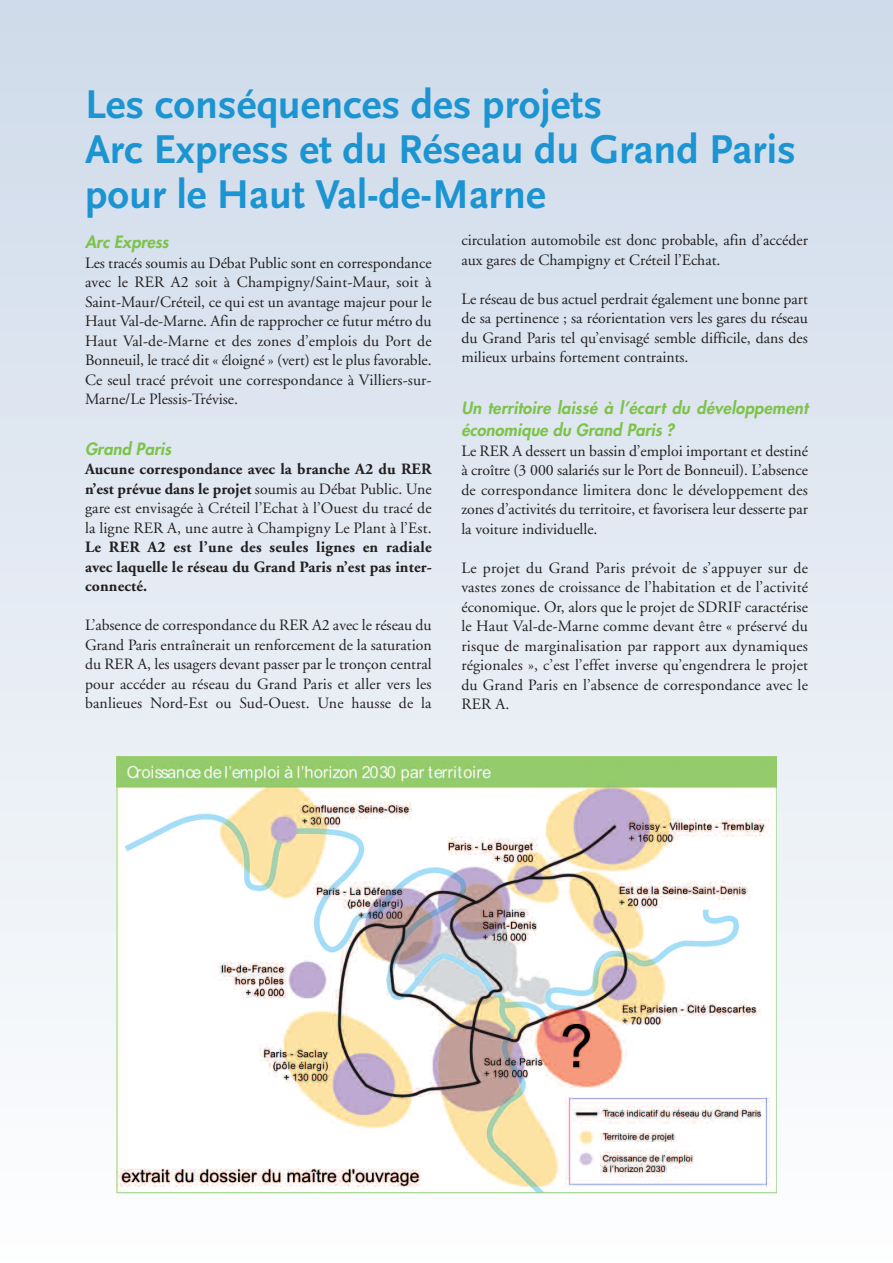
<style>
.page{position:relative;width:893px;height:1263px;background:#fff}
.page>*{position:absolute;margin:0;border:0;box-sizing:border-box;transform-origin:0 0}
.t1{font:700 42px/45px "Scala Sans";color:#1c94d2}
.t2{font:italic 800 16.5px/22px "Futura";letter-spacing:.005em;color:#7dc34a}
.t3{font:15.75px/19.5px "Adobe Garamond";color:#231f20;text-align:justify}
.t4{font:700 15.75px/19.5px "Adobe Garamond";letter-spacing:.01em;color:#231f20;text-align:justify}
.s1{font-weight:700}
</style>
<div class="page">
<div style="left:0;top:0;width:893px;height:1263px;background:linear-gradient(to bottom,#cfdaea,#fdfefe)"></div>
<img style="left:116px;top:756px;width:661px;height:438px">
<h1 class="t1" style="left:85px;top:81px;width:712px">Les conséquences des projets<br>Arc Express et du Réseau du Grand Paris pour le Haut Val-de-Marne</h1>
<p class="t2" style="left:85px;top:232px;width:85px">Arc Express</p>
<p class="t3" style="left:85px;top:254px;width:348px">Les tracés soumis au Débat Public sont en correspondance avec le RER A2 soit à Champigny/Saint-Maur, soit à Saint-Maur/Créteil, ce qui est un avantage majeur pour le Haut Val-de-Marne. Afin de rapprocher ce futur métro du Haut Val-de-Marne et des zones d’emplois du Port de Bonneuil, le tracé dit « éloigné » (vert) est le plus favorable.<br>Ce seul tracé prévoit une correspondance à Villiers-sur-Marne/Le Plessis-Trévise.</p>
<p class="t2" style="left:85px;top:439px;width:88px">Grand Paris</p>
<p class="t3" style="left:85px;top:461px;width:348px"><span class="s1">Aucune correspondance avec la branche A2 du RER n’est prévue dans le projet</span> soumis au Débat Public. Une gare est envisagée à Créteil l’Echat à l’Ouest du tracé de la ligne RER A, une autre à Champigny Le Plant à l’Est.</p>
<p class="t4" style="left:85px;top:539px;width:348px">Le RER A2 est l’une des seules lignes en radiale avec laquelle le réseau du Grand Paris n’est pas inter&shy;connecté.</p>
<p class="t3" style="left:85px;top:617px;width:348px">L’absence de correspondance du RER A2 avec le réseau du Grand Paris entraînerait un renforcement de la saturation du RER A, les usagers devant passer par le tronçon central pour accéder au réseau du Grand Paris et aller vers les banlieues Nord-Est ou Sud-Ouest. Une hausse de la</p>
<p class="t3" style="left:461px;top:232px;width:348px">circulation automobile est donc probable, afin d’accéder aux gares de Champigny et Créteil l’Echat.</p>
<p class="t3" style="left:461px;top:290px;width:348px">Le réseau de bus actuel perdrait également une bonne part de sa pertinence ; sa réorientation vers les gares du réseau du Grand Paris tel qu’envisagé semble difficile, dans des milieux urbains fortement contraints.</p>
<p class="t2" style="left:461px;top:398px;width:348px">Un territoire laissé à l’écart du développement économique du Grand Paris ?</p>
<p class="t3" style="left:461px;top:442px;width:348px">Le RER A dessert un bassin d’emploi important et destiné à croître (3 000 salariés sur le Port de Bonneuil). L’absence de correspondance limitera donc le développement des zones d’activités du territoire, et favorisera leur desserte par la voiture individuelle.</p>
<p class="t3" style="left:461px;top:559px;width:348px">Le projet du Grand Paris prévoit de s’appuyer sur de vastes zones de croissance de l’habitation et de l’activité économique. Or, alors que le projet de SDRIF caractérise le Haut Val-de-Marne comme devant être « préservé du risque de marginalisation par rapport aux dynamiques régionales », c’est l’effet inverse qu’engendrera le projet du Grand Paris en l’absence de correspondance avec le RER A.</p>
</div>
